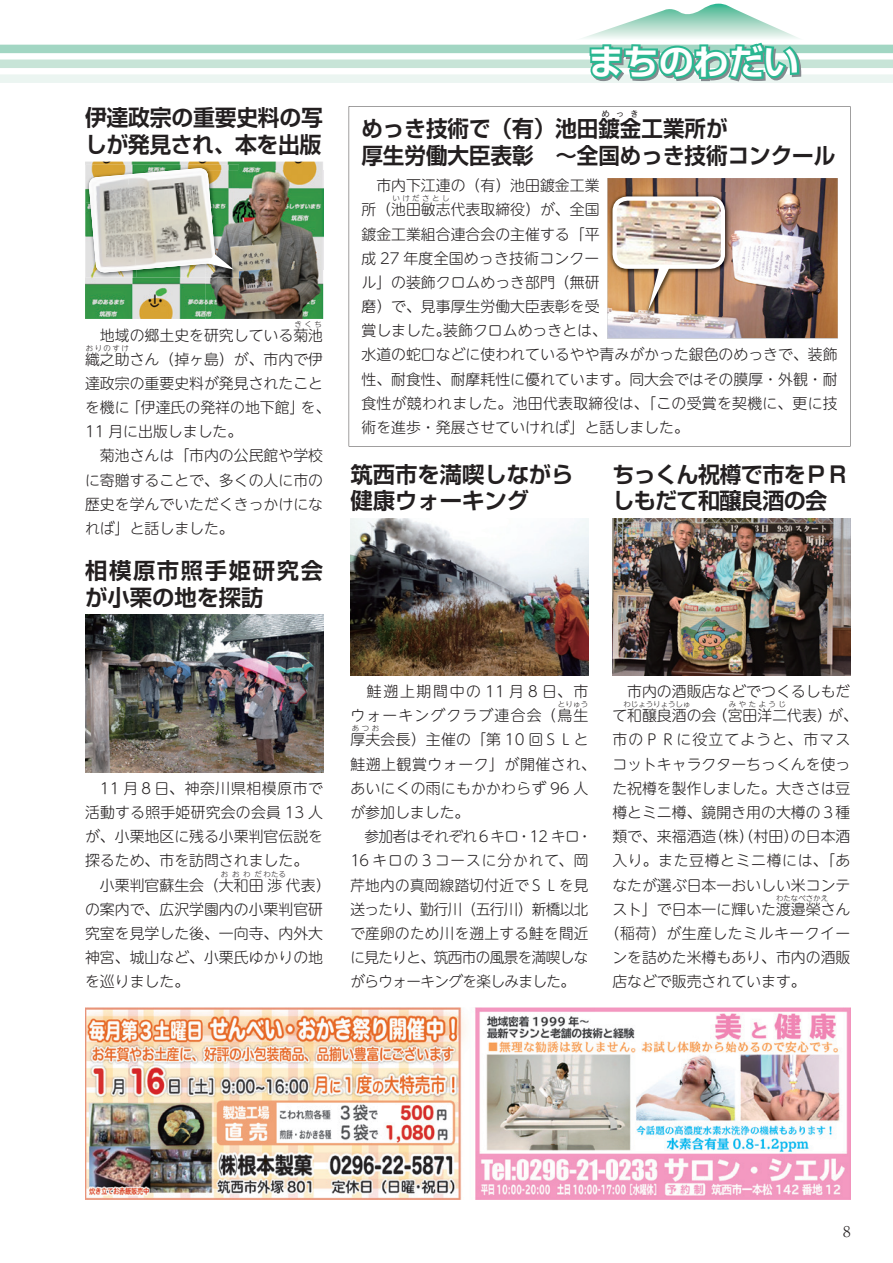
<style>
.page{position:relative;width:893px;height:1263px;background:#fff}
.page>*{position:absolute;margin:0;border:0;box-sizing:border-box;transform-origin:0 0}
.t1{font:700 35.1px "Shin Go Pro De";color:#fff}
.t2{font:700 22.35px/26.5px "Shin Go Pro De";color:#231f20}
.t3{font:700 22.35px "Shin Go Pro De";color:#231f20;scale:.96 1}
.t4{font:700 22.35px/26.5px "Shin Go Pro De";letter-spacing:-.03em;color:#231f20}
.t5{font:700 22.35px/26.5px "Shin Go Pro De";letter-spacing:.075em;color:#231f20}
.t6{font:300 14.85px/24.2px "UD Shin M Go Pro";color:#231f20}
.t7{font:300 14.85px/24.2px "UD Shin M Go Pr 6";color:#231f20;text-align:justify}
.t8{font:300 14.85px/24.2px "UD Shin M Go Pro";letter-spacing:.075em;color:#231f20}
.t9{font:300 14.85px "Ryumin Pro";color:#231f20}
.t10{font:700 8.55px "Shin Go Pro De";color:#231f20}
.t11{font:300 7.5px "UD Shin M Go Pr 6";color:#231f20}
.t12{font:300 7.5px "UD Shin M Go Pro";letter-spacing:.335em;color:#231f20}
.t13{font:300 7.5px "UD Shin M Go Pro";letter-spacing:.375em;color:#231f20}
</style>
<div class="page">
<svg style="left:349px;top:106px;width:501px;height:340px"></svg>
<img style="left:608px;top:178px;width:230px;height:160px">
<img style="left:350px;top:518px;width:238px;height:157px">
<img style="left:609px;top:193px;width:121px;height:123px">
<img style="left:615px;top:199px;width:108px;height:68px">
<div style="left:612px;top:196px;width:113px;height:73px;border:4px solid #fff;border-radius:13px"></div>
<svg style="left:648px;top:268px;width:21px;height:43px"></svg>
<img style="left:85px;top:162px;width:238px;height:52px">
<img style="left:85px;top:214px;width:47px;height:105px">
<img style="left:132px;top:278px;width:73px;height:41px">
<img style="left:239px;top:170px;width:84px;height:99px">
<img style="left:205px;top:269px;width:118px;height:50px">
<img style="left:86px;top:165px;width:153px;height:37px">
<img style="left:86px;top:202px;width:50px;height:76px">
<img style="left:136px;top:273px;width:69px;height:5px">
<img style="left:205px;top:170px;width:34px;height:108px">
<svg style="left:88px;top:167px;width:146px;height:106px;background:#babfaf"></svg>
<img style="left:612px;top:518px;width:238px;height:157px">
<img style="left:85px;top:615px;width:238px;height:157px">
<div style="left:0;top:74px;width:893px;height:9px;background:#ebf5f1"></div>
<div style="left:0;top:60px;width:893px;height:8px;background:#c7e4d7"></div>
<div style="left:0;top:45px;width:893px;height:8px;background:#a2d6c3"></div>
<svg style="left:575px;top:4px;width:229px;height:78px"></svg>
<img style="left:85px;top:1008px;width:765px;height:191px">
<p class="t2" style="left:85px;top:102px;width:240px">伊達政宗の重要史料の写しが発見され、本を出版</p>
<p class="t12" style="left:295px;top:318px;width:29px">きくち</p>
<p class="t6" style="left:85px;top:346px;width:240px">織之助さん（掉ヶ島）が、市内で伊</p>
<p class="t6" style="left:85px;top:322px;width:240px">　地域の郷土史を研究している菊池</p>
<p class="t12" style="left:86px;top:342px;width:45px">おりのすけ</p>
<p class="t6" style="left:85px;top:370px;width:247px">達政宗の重要史料が発見されたことを機に「伊達氏の発祥の地下館」を、<br>11 月に出版しました。<br>　菊池さんは「市内の公民館や学校に寄贈することで、多くの人に市の歴史を学んでいただくきっかけになれば」と話しました。</p>
<p class="t5" style="left:85px;top:555px;width:240px">相模原市照手姫研究会が小栗の地を探訪</p>
<p class="t1" style="left:588px;top:33px;width:212px">まちのわだい</p>
<p class="t10" style="left:601px;top:106px;width:39px">めっき</p>
<p class="t3" style="left:361px;top:137px;width:495px">厚生労働大臣表彰　～全国めっき技術コンクール</p>
<p class="t6" style="left:361px;top:173px;width:240px">　市内下江連の（有）池田鍍金工業所（池田敏志代表取締役）が、全国</p>
<p class="t3" style="left:361px;top:111px;width:383px">めっき技術で（有）池田鍍金工業所が</p>
<p class="t12" style="left:392px;top:192px;width:59px">いけださとし</p>
<p class="t6" style="left:361px;top:221px;width:478px">鍍金工業組合連合会の主催する「平<br>成 27 年度全国めっき技術コンクー<br>ル」の装飾クロムめっき部門（無研<br>磨）で、見事厚生労働大臣表彰を受<br>賞しました。装飾クロムめっきとは、<br>水道の蛇口などに使われているやや青みがかった銀色のめっきで、装飾性、耐食性、耐摩耗性に優れています。同大会ではその膜厚・外観・耐食性が競われました。池田代表取締役は、「この受賞を契機に、更に技術を進歩・発展させていければ」と話しました。</p>
<p class="t2" style="left:350px;top:458px;width:225px">筑西市を満喫しながら健康ウォーキング</p>
<p class="t4" style="left:612px;top:458px;width:238px">ちっくん祝樽で市をＰＲしもだて和醸良酒の会</p>
<p class="t6" style="left:85px;top:775px;width:247px">　11 月８日、神奈川県相模原市で活動する照手姫研究会の会員 13 人が、小栗地区に残る小栗判官伝説を探るため、市を訪問されました。<br>　小栗判官蘇生会（大和田渉代表）</p>
<p class="t13" style="left:221px;top:868px;width:67px">おおわだわたる</p>
<p class="t6" style="left:85px;top:896px;width:240px;text-align:justify">の案内で、広沢学園内の小栗判官研究室を見学した後、一向寺、内外大神宮、城山など、小栗氏ゆかりの地を巡りました。</p>
<p class="t8" style="left:350px;top:679px;width:240px">　鮭遡上期間中の 11 月８日、市ウォーキングクラブ連合会（鳥生</p>
<p class="t12" style="left:558px;top:698px;width:32px">とりゅう</p>
<p class="t6" style="left:350px;top:727px;width:240px">厚夫会長）主催の「第 10 回ＳＬと</p>
<p class="t12" style="left:352px;top:722px;width:29px">あつお</p>
<p class="t6" style="left:350px;top:751px;width:247px">鮭遡上観賞ウォーク」が開催され、あいにくの雨にもかかわらず 96 人が参加しました。<br>　参加者はそれぞれ６キロ・12 キロ・<br>16 キロの３コースに分かれて、岡芹地内の真岡線踏切付近でＳＬを見送ったり、勤行川（五行川）新橋以北で産卵のため川を遡上する鮭を間近に見たりと、筑西市の風景を満喫しながらウォーキングを楽しみました。</p>
<p class="t7" style="left:612px;top:678px;width:247px">　市内の酒販店などでつくるしもだて和醸良酒の会（宮田洋二代表）が、</p>
<p class="t11" style="left:623px;top:698px;width:68px">わじょうりょうしゅ</p>
<p class="t11" style="left:729px;top:698px;width:59px">みやたようじ</p>
<p class="t7" style="left:612px;top:727px;width:240px">市のＰＲに役立てようと、市マスコットキャラクターちっくんを使った祝樽を製作しました。大きさは豆樽とミニ樽、鏡開き用の大樽の３種類で、来福酒造（株）（村田）の日本酒入り。また豆樽とミニ樽には、「あなたが選ぶ日本一おいしい米コンテスト」で日本一に輝いた渡邉榮さん</p>
<p class="t11" style="left:776px;top:892px;width:54px">わたなべさかえ</p>
<p class="t7" style="left:612px;top:920px;width:240px;text-indent:-7px">（稲荷）が生産したミルキークイーンを詰めた米樽もあり、市内の酒販店などで販売されています。</p>
<p class="t9" style="left:843px;top:1220px;width:9px">8</p>
</div>
